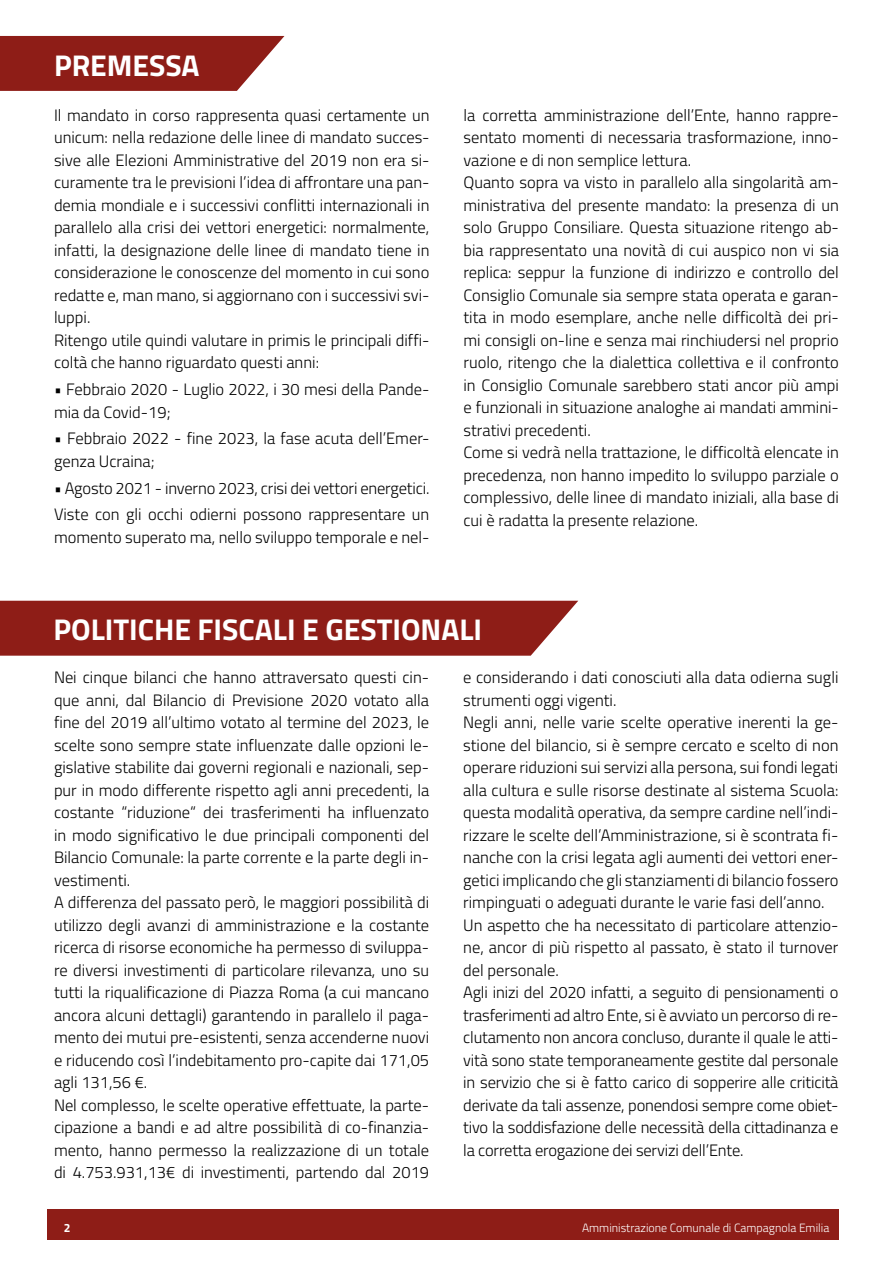
<style>
.page{position:relative;width:893px;height:1263px;background:#fff}
.page>*{position:absolute;margin:0;border:0;box-sizing:border-box;transform-origin:0 0}
.t1{font:700 30px "Titillium Web";color:#fff}
.t2{font:300 16.5px/22.5px "Titillium Web";color:#000}
.t3{font:300 12px "Titillium Web";color:#fff}
.t4{font:700 12px "Titillium Web";color:#fff}
</style>
<div class="page">
<div style="left:48px;top:1209px;width:791px;height:30px;background:#8e1d17"></div>
<svg style="left:0;top:36px;width:284px;height:55px;background:#972f2a"></svg>
<div style="left:0;top:601px;width:578px;height:55px;background:#8e1d17"></div>
<h1 class="t1" style="left:54px;top:42px;width:147px">PREMESSA</h1>
<p class="t2" style="left:54px;top:103px;width:377px">Il mandato in corso rappresenta quasi certamente un unicum: nella redazione delle linee di mandato succes&shy;sive alle Elezioni Amministrative del 2019 non era si&shy;curamente tra le previsioni l’idea di affrontare una pan&shy;demia mondiale e i successivi conflitti internazionali in parallelo alla crisi dei vettori energetici: normalmente, infatti, la designazione delle linee di mandato tiene in considerazione le conoscenze del momento in cui sono redatte e, man mano, si aggiornano con i successivi svi&shy;luppi.<br>Ritengo utile quindi valutare in primis le principali diffi&shy;coltà che hanno riguardato questi anni:</p>
<p class="t2" style="left:54px;top:377px;width:377px">• Febbraio 2020 - Luglio 2022, i 30 mesi della Pande&shy;mia da Covid-19;</p>
<p class="t2" style="left:54px;top:426px;width:377px">• Febbraio 2022 - fine 2023, la fase acuta dell’Emer&shy;genza Ucraina;</p>
<p class="t2" style="left:54px;top:474px;width:377px;line-height:26.7px">• Agosto 2021 - inverno 2023, crisi dei vettori energetici.<br>Viste con gli occhi odierni possono rappresentare un</p>
<p class="t2" style="left:54px;top:525px;width:377px">momento superato ma, nello sviluppo temporale e nel-</p>
<p class="t2" style="left:463px;top:103px;width:377px">la corretta amministrazione dell’Ente, hanno rappre&shy;sentato momenti di necessaria trasformazione, inno&shy;vazione e di non semplice lettura.<br>Quanto sopra va visto in parallelo alla singolarità am&shy;ministrativa del presente mandato: la presenza di un solo Gruppo Consiliare. Questa situazione ritengo ab&shy;bia rappresentato una novità di cui auspico non vi sia replica: seppur la funzione di indirizzo e controllo del Consiglio Comunale sia sempre stata operata e garan&shy;tita in modo esemplare, anche nelle difficoltà dei pri&shy;mi consigli on-line e senza mai rinchiudersi nel proprio ruolo, ritengo che la dialettica collettiva e il confronto in Consiglio Comunale sarebbero stati ancor più ampi e funzionali in situazione analoghe ai mandati ammini&shy;strativi precedenti.<br>Come si vedrà nella trattazione, le difficoltà elencate in precedenza, non hanno impedito lo sviluppo parziale o complessivo, delle linee di mandato iniziali, alla base di cui è radatta la presente relazione.</p>
<h1 class="t1" style="left:53px;top:606px;width:430px">POLITICHE FISCALI E GESTIONALI</h1>
<p class="t2" style="left:54px;top:665px;width:377px">Nei cinque bilanci che hanno attraversato questi cin&shy;que anni, dal Bilancio di Previsione 2020 votato alla fine del 2019 all’ultimo votato al termine del 2023, le scelte sono sempre state influenzate dalle opzioni le&shy;gislative stabilite dai governi regionali e nazionali, sep&shy;pur in modo differente rispetto agli anni precedenti, la costante “riduzione“ dei trasferimenti ha influenzato in modo significativo le due principali componenti del Bilancio Comunale: la parte corrente e la parte degli in&shy;vestimenti.<br>A differenza del passato però, le maggiori possibilità di utilizzo degli avanzi di amministrazione e la costante ricerca di risorse economiche ha permesso di sviluppa&shy;re diversi investimenti di particolare rilevanza, uno su tutti la riqualificazione di Piazza Roma (a cui mancano ancora alcuni dettagli) garantendo in parallelo il paga&shy;mento dei mutui pre-esistenti, senza accenderne nuovi e riducendo così l’indebitamento pro-capite dai 171,05 agli 131,56 €.<br>Nel complesso, le scelte operative effettuate, la parte&shy;cipazione a bandi e ad altre possibilità di co-finanzia&shy;mento, hanno permesso la realizzazione di un totale di 4.753.931,13€ di investimenti, partendo dal 2019</p>
<p class="t2" style="left:463px;top:665px;width:377px">e considerando i dati conosciuti alla data odierna sugli strumenti oggi vigenti.<br>Negli anni, nelle varie scelte operative inerenti la ge&shy;stione del bilancio, si è sempre cercato e scelto di non operare riduzioni sui servizi alla persona, sui fondi legati alla cultura e sulle risorse destinate al sistema Scuola: questa modalità operativa, da sempre cardine nell’indi&shy;rizzare le scelte dell’Amministrazione, si è scontrata fi&shy;nanche con la crisi legata agli aumenti dei vettori ener&shy;getici implicando che gli stanziamenti di bilancio fossero rimpinguati o adeguati durante le varie fasi dell’anno.<br>Un aspetto che ha necessitato di particolare attenzio&shy;ne, ancor di più rispetto al passato, è stato il turnover del personale.<br>Agli inizi del 2020 infatti, a seguito di pensionamenti o trasferimenti ad altro Ente, si è avviato un percorso di re&shy;clutamento non ancora concluso, durante il quale le atti&shy;vità sono state temporaneamente gestite dal personale in servizio che si è fatto carico di sopperire alle criticità derivate da tali assenze, ponendosi sempre come obiet&shy;tivo la soddisfazione delle necessità della cittadinanza e la corretta erogazione dei servizi dell’Ente.</p>
<p class="t4" style="left:64px;top:1219px;width:8px">2</p>
<p class="t3" style="left:582px;top:1219px;width:249px">Amministrazione Comunale di Campagnola Emilia</p>
</div>
